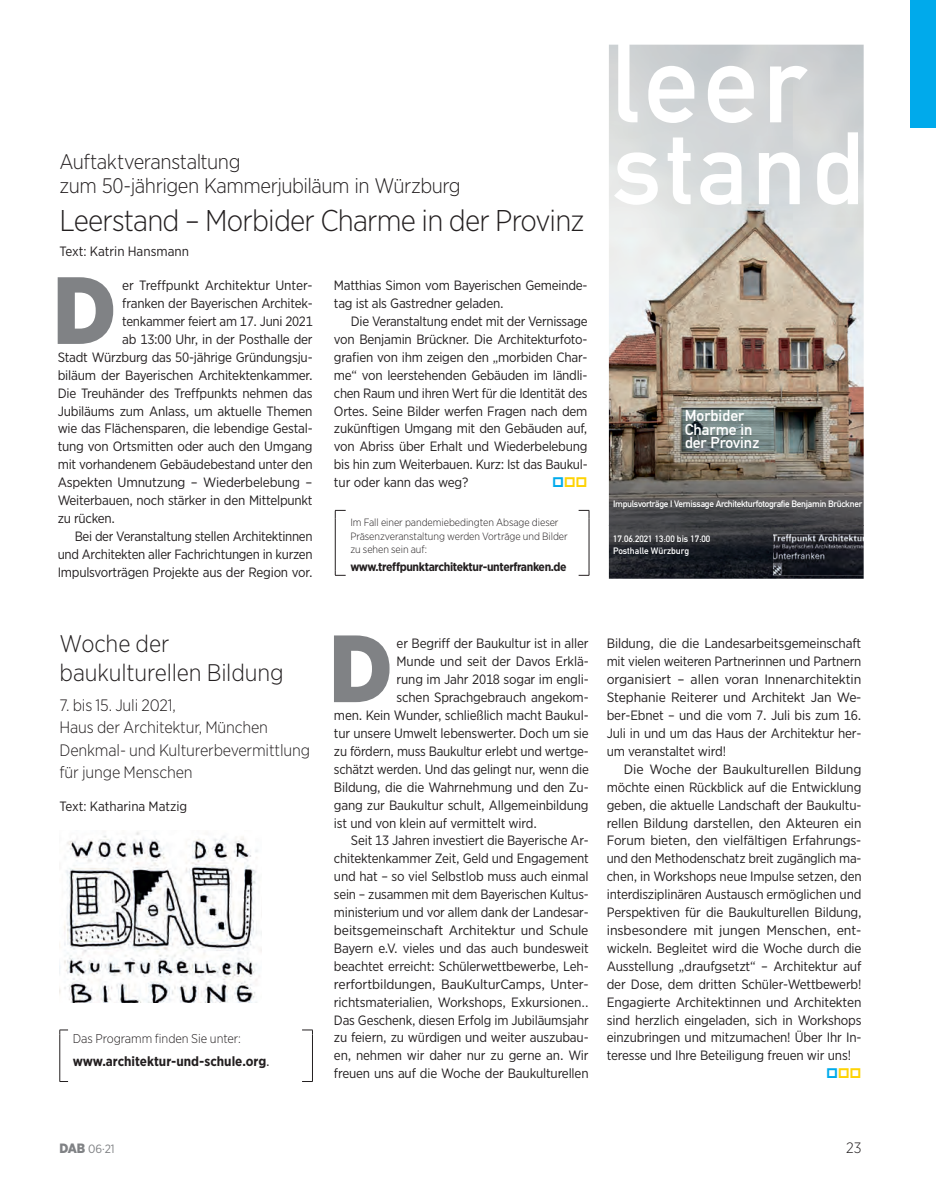
<style>
.page{position:relative;width:936px;height:1191px;background:#fff}
.page>*{position:absolute;margin:0;border:0;box-sizing:border-box;transform-origin:0 0}
.t1{font:700 110.1px "DIN Alternate";color:#fff}
.t2{font:700 100.95px "DIN Alternate";letter-spacing:.04em;color:#fff}
.t3{font:900 95.25px "Gotham Narrow";color:#808285}
.t4{font:300 30px "Gotham Narrow";letter-spacing:-.025em;color:#231f20}
.t5{font:300 24px/28.5px "Gotham Narrow";letter-spacing:-.005em;color:#231f20}
.t6{font:300 21px/24px "Gotham Narrow";letter-spacing:-.025em;color:#231f20}
.t7{font:300 16.5px/22.2px "Gotham Narrow";letter-spacing:-.01em;color:#231f20}
.t8{font:700 15.6px/13.8px "DIN Alternate";color:#fff}
.t9{font:300 15px "Gotham Narrow";color:#231f20}
.t10{font:13.5px/17.9px "Gotham Narrow";letter-spacing:-.015em;color:#231f20;text-align:justify}
.t11{font:13.5px/17.9px "Gotham Narrow";letter-spacing:-.015em;color:#231f20;text-align:justify;scale:1.05 1}
.t12{font:13.5px "Gotham Narrow";letter-spacing:-.015em;color:#231f20;scale:1.04 1}
.t13{font:700 13.5px "Gotham Narrow";color:#231f20}
.t14{font:300 12.75px "Gotham Narrow";letter-spacing:-.005em;color:#231f20}
.t15{font:700 12px "Gotham Narrow";letter-spacing:-.03em;color:#231f20}
.t16{font:12px "Gotham Narrow";color:#808285}
.t17{font:300 10.5px/13.5px "Gotham Narrow";letter-spacing:-.005em;color:#231f20}
.t18{font:700 9.15px "DIN Alternate";letter-spacing:-.03em;color:#fff}
.t19{font:700 9.15px/12px "DIN Alternate";color:#fff}
.s1{font-weight:400}
.s2{font-weight:900;font-size:13.5px}
</style>
<div class="page">
<img style="left:59px;top:831px;width:202px;height:171px">
<svg style="left:59px;top:1029px;width:254px;height:53px"></svg>
<hr style="left:59px;top:1034px;width:1px;height:43px;background:#231f20">
<hr style="left:312px;top:1034px;width:1px;height:43px;background:#231f20">
<img style="left:609px;top:45px;width:254px;height:534px">
<img style="left:773px;top:534px;width:90px;height:41px">
<svg style="left:335px;top:510px;width:254px;height:66px"></svg>
<hr style="left:335px;top:519px;width:1px;height:52px;background:#231f20">
<hr style="left:588px;top:519px;width:1px;height:52px;background:#231f20">
<div style="left:910px;top:0;width:25px;height:128px;background:#00aaeb"></div>
<h3 class="t6" style="left:60px;top:151px;width:403px">Auftaktveranstaltung<br>zum 50-jährigen Kammerjubiläum in Würzburg</h3>
<h3 class="t4" style="left:60px;top:209px;width:526px">Leerstand – Morbider Charme in der Provinz</h3>
<p class="t10" style="left:60px;top:243px;width:131px">Text: Katrin Hansmann</p>
<h3 class="t3" style="left:53px;top:277px;width:65px">D</h3>
<p class="t10" style="left:122px;top:277px;width:192px">er Treffpunkt Architektur Unter-</p>
<p class="t10" style="left:334px;top:277px;width:255px">Matthias Simon vom Bayerischen Gemeinde&shy;tag ist als Gastredner geladen.</p>
<p class="t10" style="left:334px;top:313px;width:255px;text-indent:17px">Die Veranstaltung endet mit der Vernissage von Benjamin Brückner. Die Architekturfoto&shy;grafien von ihm zeigen den „morbiden Char&shy;me“ von leerstehenden Gebäuden im ländli&shy;chen Raum und ihren Wert für die Identität des Ortes. Seine Bilder werfen Fragen nach dem zukünftigen Umgang mit den Gebäuden auf, von Abriss über Erhalt und Wiederbelebung bis hin zum Weiterbauen. Kurz: Ist das Baukul&shy;tur oder kann das weg?</p>
<p class="t10" style="left:122px;top:295px;width:192px">franken der Bayerischen Architek-</p>
<p class="t10" style="left:122px;top:313px;width:192px">tenkammer feiert am 17. Juni 2021</p>
<p class="t10" style="left:122px;top:331px;width:192px">ab 13:00 Uhr, in der Posthalle der</p>
<p class="t10" style="left:58px;top:349px;width:256px">Stadt Würzburg das 50-jährige Gründungsju-</p>
<p class="t10" style="left:58px;top:367px;width:257px">biläum der Bayerischen Architektenkammer.</p>
<p class="t10" style="left:58px;top:385px;width:256px">Die Treuhänder des Treffpunkts nehmen das</p>
<p class="t10" style="left:58px;top:403px;width:256px">Jubiläums zum Anlass, um aktuelle Themen</p>
<p class="t10" style="left:58px;top:420px;width:256px">wie das Flächensparen, die lebendige Gestal-</p>
<p class="t10" style="left:58px;top:438px;width:256px">tung von Ortsmitten oder auch den Umgang</p>
<p class="t10" style="left:58px;top:456px;width:256px">mit vorhandenem Gebäudebestand unter den</p>
<p class="t10" style="left:58px;top:474px;width:256px">Aspekten Umnutzung - Wiederbelebung -</p>
<p class="t10" style="left:58px;top:492px;width:256px">Weiterbauen, noch stärker in den Mittelpunkt</p>
<p class="t10" style="left:58px;top:510px;width:59px">zu rücken.</p>
<p class="t10" style="left:75px;top:528px;width:239px">Bei der Veranstaltung stellen Architektinnen</p>
<p class="t10" style="left:58px;top:546px;width:256px">und Architekten aller Fachrichtungen in kurzen</p>
<p class="t10" style="left:58px;top:564px;width:256px">Impulsvorträgen Projekte aus der Region vor.</p>
<p class="t17" style="left:350px;top:516px;width:219px">Im Fall einer pandemiebedingten Absage dieser<br>Präsenzveranstaltung werden Vorträge und Bilder zu sehen sein auf:</p>
<p class="t15" style="left:350px;top:562px;width:218px">www.treffpunktarchitektur-unterfranken.de</p>
<h1 class="t1" style="left:611px;top:44px;width:196px">leer</h1>
<h2 class="t2" style="left:613px;top:132px;width:251px">stand</h2>
<p class="t8" style="left:684px;top:410px;width:76px">Morbider<br>Charme in der Provinz</p>
<p class="t18" style="left:613px;top:501px;width:251px">Impulsvorträge I Vernissage Architekturfotografie Benjamin Brückner</p>
<p class="t19" style="left:613px;top:533px;width:99px">17.06.2021 13:00 bis 17:00<br>Posthalle Würzburg</p>
<h3 class="t5" style="left:60px;top:631px;width:225px">Woche der baukulturellen Bildung</h3>
<p class="t7" style="left:60px;top:695px;width:252px">7. bis 15. Juli 2021,<br>Haus der Architektur, München<br>Denkmal- und Kulturerbevermittlung für junge Menschen</p>
<p class="t10" style="left:60px;top:798px;width:129px">Text: Katharina Matzig</p>
<p class="t14" style="left:73px;top:1034px;width:170px">Das Programm finden Sie unter:</p>
<p class="t13" style="left:73px;top:1055px;width:198px">www.architektur-und-schule.org<span class="s1">.</span></p>
<h3 class="t3" style="left:329px;top:635px;width:65px">D</h3>
<p class="t10" style="left:396px;top:635px;width:193px">er Begriff der Baukultur ist in aller</p>
<p class="t10" style="left:396px;top:653px;width:194px">Munde und seit der Davos Erklä-</p>
<p class="t10" style="left:396px;top:671px;width:194px">rung im Jahr 2018 sogar im engli-</p>
<p class="t10" style="left:396px;top:689px;width:194px">schen Sprachgebrauch angekom-</p>
<p class="t10" style="left:334px;top:707px;width:256px">men. Kein Wunder, schließlich macht Baukul-</p>
<p class="t10" style="left:334px;top:725px;width:256px">tur unsere Umwelt lebenswerter. Doch um sie</p>
<p class="t10" style="left:334px;top:743px;width:256px">zu fördern, muss Baukultur erlebt und wertge-</p>
<p class="t10" style="left:334px;top:761px;width:256px">schätzt werden. Und das gelingt nur, wenn die</p>
<p class="t10" style="left:334px;top:779px;width:256px">Bildung, die die Wahrnehmung und den Zu-</p>
<p class="t10" style="left:334px;top:796px;width:256px">gang zur Baukultur schult, Allgemeinbildung</p>
<p class="t10" style="left:334px;top:814px;width:204px">ist und von klein auf vermittelt wird.</p>
<p class="t10" style="left:351px;top:832px;width:239px">Seit 13 Jahren investiert die Bayerische Ar-</p>
<p class="t10" style="left:334px;top:850px;width:256px">chitektenkammer Zeit, Geld und Engagement</p>
<p class="t10" style="left:334px;top:868px;width:256px">und hat – so viel Selbstlob muss auch einmal</p>
<p class="t10" style="left:334px;top:886px;width:256px">sein – zusammen mit dem Bayerischen Kultus-</p>
<p class="t10" style="left:334px;top:904px;width:256px">ministerium und vor allem dank der Landesar-</p>
<p class="t12" style="left:334px;top:925px;width:246px">beitsgemeinschaft Architektur und Schule</p>
<p class="t10" style="left:334px;top:940px;width:256px">Bayern e.V. vieles und das auch bundesweit</p>
<p class="t10" style="left:334px;top:958px;width:256px">beachtet erreicht: Schülerwettbewerbe, Leh-</p>
<p class="t12" style="left:334px;top:979px;width:246px">rerfortbildungen, BauKulturCamps, Unter-</p>
<p class="t10" style="left:334px;top:993px;width:256px">richtsmaterialien, Workshops, Exkursionen‥</p>
<p class="t10" style="left:334px;top:1011px;width:256px">Das Geschenk, diesen Erfolg im Jubiläumsjahr</p>
<p class="t10" style="left:334px;top:1029px;width:256px">zu feiern, zu würdigen und weiter auszubau-</p>
<p class="t10" style="left:334px;top:1047px;width:256px">en, nehmen wir daher nur zu gerne an. Wir</p>
<p class="t10" style="left:334px;top:1065px;width:256px">freuen uns auf die Woche der Baukulturellen</p>
<p class="t10" style="left:606px;top:635px;width:256px">Bildung, die die Landesarbeitsgemeinschaft mit vielen weiteren Partnerinnen und Partnern organisiert - allen voran Innenarchitektin Stephanie Reiterer und Architekt Jan We&shy;ber-Ebnet – und die vom 7. Juli bis zum 16.<br>Juli in und um das Haus der Architektur her&shy;um veranstaltet wird!</p>
<p class="t11" style="left:606px;top:761px;width:244px;text-indent:17px">Die Woche der Baukulturellen Bildung möchte einen Rückblick auf die Entwicklung geben, die aktuelle Landschaft der Baukultu&shy;rellen Bildung darstellen, den Akteuren ein Forum bieten, den vielfältigen Erfahrungs&shy;und den Methodenschatz breit zugänglich ma&shy;chen, in Workshops neue Impulse setzen, den interdisziplinären Austausch ermöglichen und Perspektiven für die Baukulturellen Bildung, insbesondere mit jungen Menschen, ent&shy;wickeln. Begleitet wird die Woche durch die Ausstellung „draufgsetzt“ - Architektur auf der Dose, dem dritten Schüler-Wettbewerb!<br>Engagierte Architektinnen und Architekten sind herzlich eingeladen, sich in Workshops einzubringen und mitzumachen! Über Ihr In&shy;teresse und Ihre Beteiligung freuen wir uns!</p>
<p class="t16" style="left:60px;top:1144px;width:57px"><span class="s2">DAB</span> 06·21</p>
<p class="t9" style="left:846px;top:1141px;width:17px">23</p>
</div>
